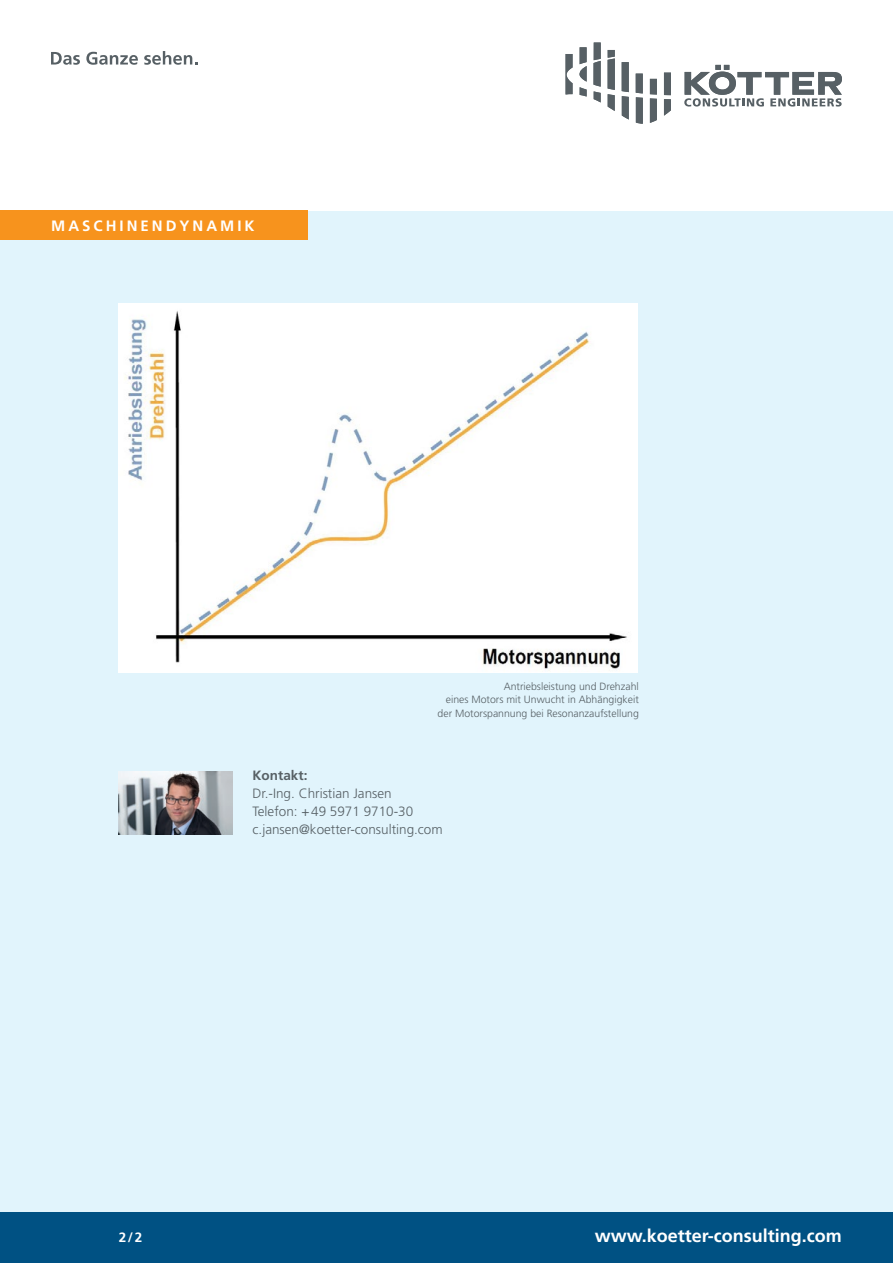
<style>
.page{position:relative;width:893px;height:1263px;background:#fff}
.page>*{position:absolute;margin:0;border:0;box-sizing:border-box;transform-origin:0 0}
.t1{font:700 18px "Frutiger LT Std";color:#fff}
.t2{font:700 15px "Frutiger LT Std";letter-spacing:.2em;color:#fff}
.t3{font:300 13.5px/18px "Frutiger LT Std";color:#576065}
.t4{font:700 13.5px "Frutiger LT Std";color:#576065}
.t5{font:700 13.5px "Frutiger LT Std";color:#fff}
.t6{font:300 10.5px/13.5px "Frutiger LT Std";color:#576065;text-align:right}
</style>
<div class="page">
<div style="left:0;top:210px;width:893px;height:1053px;background:#e1f4fc"></div>
<div style="left:0;top:1212px;width:893px;height:51px;background:#005183"></div>
<svg style="left:566px;top:43px;width:105px;height:81px"></svg>
<svg style="left:684px;top:65px;width:158px;height:42px"></svg>
<svg style="left:51px;top:52px;width:29px;height:13px"></svg>
<svg style="left:86px;top:52px;width:52px;height:13px"></svg>
<svg style="left:144px;top:51px;width:53px;height:14px"></svg>
<img style="left:119px;top:772px;width:114px;height:62px">
<img style="left:118px;top:303px;width:519px;height:369px">
<div style="left:0;top:210px;width:308px;height:30px;background:#f7931d"></div>
<h2 class="t2" style="left:51px;top:217px;width:205px">MASCHINENDYNAMIK</h2>
<p class="t6" style="left:438px;top:679px;width:203px">Antriebsleistung und Drehzahl<br>eines Motors mit Unwucht in Abhängigkeit der Motorspannung bei Resonanzaufstellung</p>
<p class="t4" style="left:253px;top:767px;width:56px">Kontakt:</p>
<p class="t3" style="left:253px;top:785px;width:192px">Dr.-Ing. Christian Jansen<br>Telefon: +49 5971 9710-30 c.jansen@koetter-consulting.com</p>
<p class="t5" style="left:119px;top:1229px;width:25px">2/2</p>
<h1 class="t1" style="left:595px;top:1225px;width:249px">www.koetter-consulting.com</h1>
</div>
